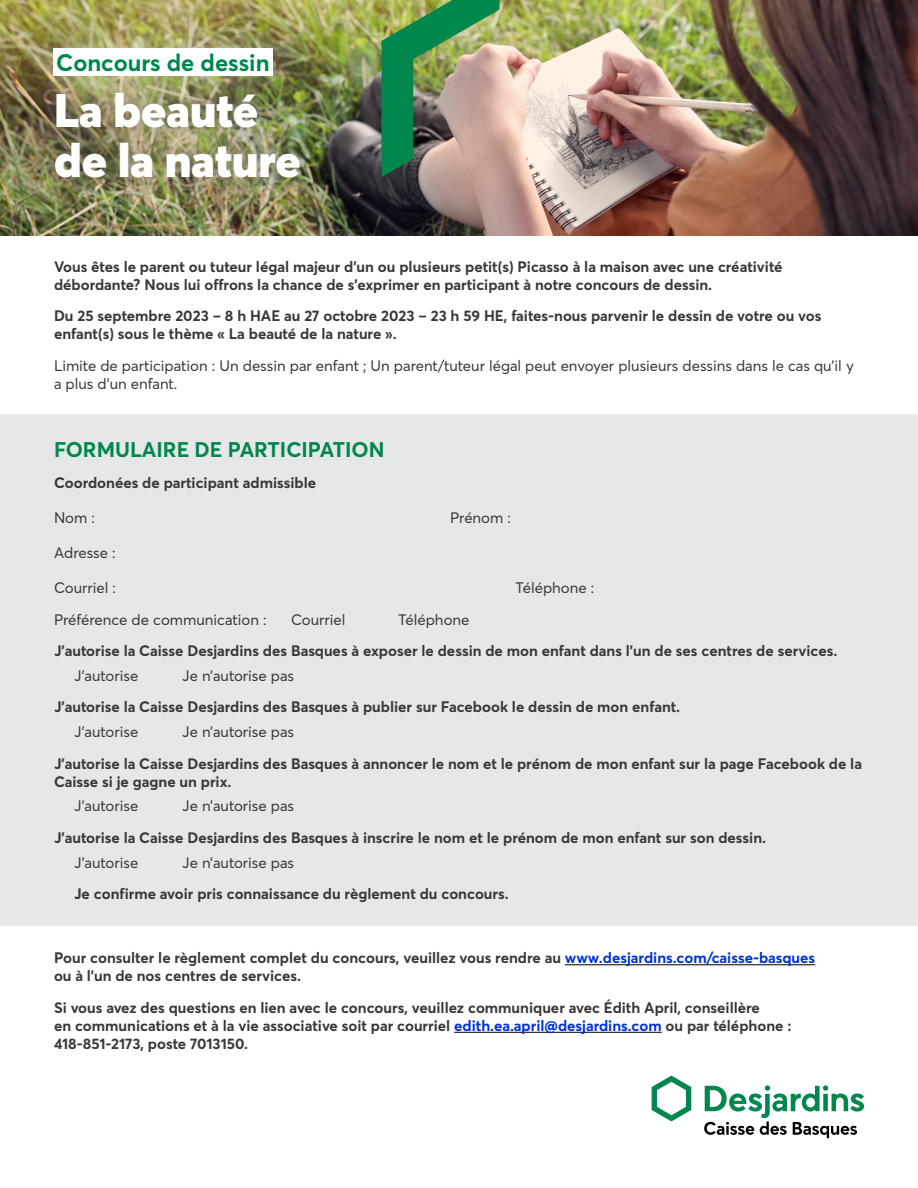
<style>
.page{position:relative;width:918px;height:1188px;background:#fff}
.page>*{position:absolute;margin:0;border:0;box-sizing:border-box;transform-origin:0 0}
.t1{font:900 46.5px/50.7px "Desjardins Sans";color:#fff}
.t2{font:700 23.7px "Desjardins Sans";color:#00874e}
.t3{font:700 21px "Desjardins Sans";color:#00874e}
.t4{font:700 15px/18px "Desjardins Sans";color:#383838}
.t5{font:15px/18px "Desjardins Sans";color:#383838}
.s1{color:#0032d6}
</style>
<div class="page">
<img style="left:0;top:0;width:918px;height:235px">
<div style="left:0;top:415px;width:918px;height:511px;background:#e6e7e8"></div>
<hr style="left:565px;top:964px;width:250px;height:1px;background:#000">
<hr style="left:454px;top:1032px;width:208px;height:1px;background:#000">
<div style="left:25px;top:63px;width:304px;height:146px;background:#fff;opacity:.35"></div>
<div style="left:20px;top:15px;width:286px;height:95px;background:#fff;opacity:.35"></div>
<div style="left:53px;top:49px;width:220px;height:27px;background:#fff"></div>
<img style="left:381px;top:0;width:119px;height:177px">
<svg style="left:652px;top:1076px;width:39px;height:45px"></svg>
<svg style="left:704px;top:1085px;width:160px;height:53px"></svg>
<p class="t2" style="left:56px;top:48px;width:215px">Concours de dessin</p>
<p class="t1" style="left:54px;top:84px;width:248px">La beauté de la nature</p>
<p class="t4" style="left:54px;top:258px;width:730px">Vous êtes le parent ou tuteur légal majeur d’un ou plusieurs petit(s) Picasso à la maison avec une créativité débordante? Nous lui offrons la chance de s’exprimer en participant à notre concours de dessin.</p>
<p class="t4" style="left:54px;top:307px;width:769px">Du 25 septembre 2023 – 8 h HAE au 27 octobre 2023 – 23 h 59 HE, faites-nous parvenir le dessin de votre ou vos enfant(s) sous le thème « La beauté de la nature ».</p>
<p class="t5" style="left:54px;top:357px;width:801px">Limite de participation : Un dessin par enfant ; Un parent/tuteur légal peut envoyer plusieurs dessins dans le cas qu’il y a plus d’un enfant.</p>
<p class="t3" style="left:54px;top:436px;width:332px">FORMULAIRE DE PARTICIPATION</p>
<p class="t4" style="left:54px;top:474px;width:264px">Coordonées de participant admissible</p>
<p class="t5" style="left:54px;top:509px;width:43px">Nom :</p>
<p class="t5" style="left:450px;top:509px;width:62px">Prénom :</p>
<p class="t5" style="left:54px;top:544px;width:63px">Adresse :</p>
<p class="t5" style="left:54px;top:579px;width:63px">Courriel :</p>
<p class="t5" style="left:516px;top:579px;width:80px">Téléphone :</p>
<p class="t5" style="left:54px;top:610px;width:214px">Préférence de communication :</p>
<p class="t5" style="left:291px;top:610px;width:56px">Courriel</p>
<p class="t5" style="left:398px;top:610px;width:73px">Téléphone</p>
<p class="t4" style="left:54px;top:642px;width:785px">J’autorise la Caisse Desjardins des Basques à exposer le dessin de mon enfant dans l’un de ses centres de services.</p>
<p class="t5" style="left:74px;top:667px;width:66px">J’autorise</p>
<p class="t5" style="left:182px;top:667px;width:113px">Je n’autorise pas</p>
<p class="t4" style="left:54px;top:698px;width:628px">J’autorise la Caisse Desjardins des Basques à publier sur Facebook le dessin de mon enfant.</p>
<p class="t5" style="left:74px;top:723px;width:66px">J’autorise</p>
<p class="t5" style="left:182px;top:723px;width:113px">Je n’autorise pas</p>
<p class="t4" style="left:54px;top:754px;width:810px">J’autorise la Caisse Desjardins des Basques à annoncer le nom et le prénom de mon enfant sur la page Facebook de la<br>Caisse si je gagne un prix.</p>
<p class="t5" style="left:74px;top:797px;width:66px">J’autorise</p>
<p class="t5" style="left:182px;top:797px;width:113px">Je n’autorise pas</p>
<p class="t4" style="left:54px;top:828px;width:714px">J’autorise la Caisse Desjardins des Basques à inscrire le nom et le prénom de mon enfant sur son dessin.</p>
<p class="t5" style="left:74px;top:853px;width:66px">J’autorise</p>
<p class="t5" style="left:182px;top:853px;width:113px">Je n’autorise pas</p>
<p class="t4" style="left:74px;top:885px;width:436px">Je confirme avoir pris connaissance du règlement du concours.</p>
<p class="t4" style="left:54px;top:949px;width:763px">Pour consulter le règlement complet du concours, veuillez vous rendre au <span class="s1">www.desjardins.com/caisse-basques </span>ou à l’un de nos centres de services.</p>
<p class="t4" style="left:54px;top:999px;width:739px">Si vous avez des questions en lien avec le concours, veuillez communiquer avec Édith April, conseillère<br>en communications et à la vie associative soit par courriel <span class="s1">edith.ea.april@desjardins.com</span> ou par téléphone :<br>418-851-2173, poste 7013150.</p>
</div>
